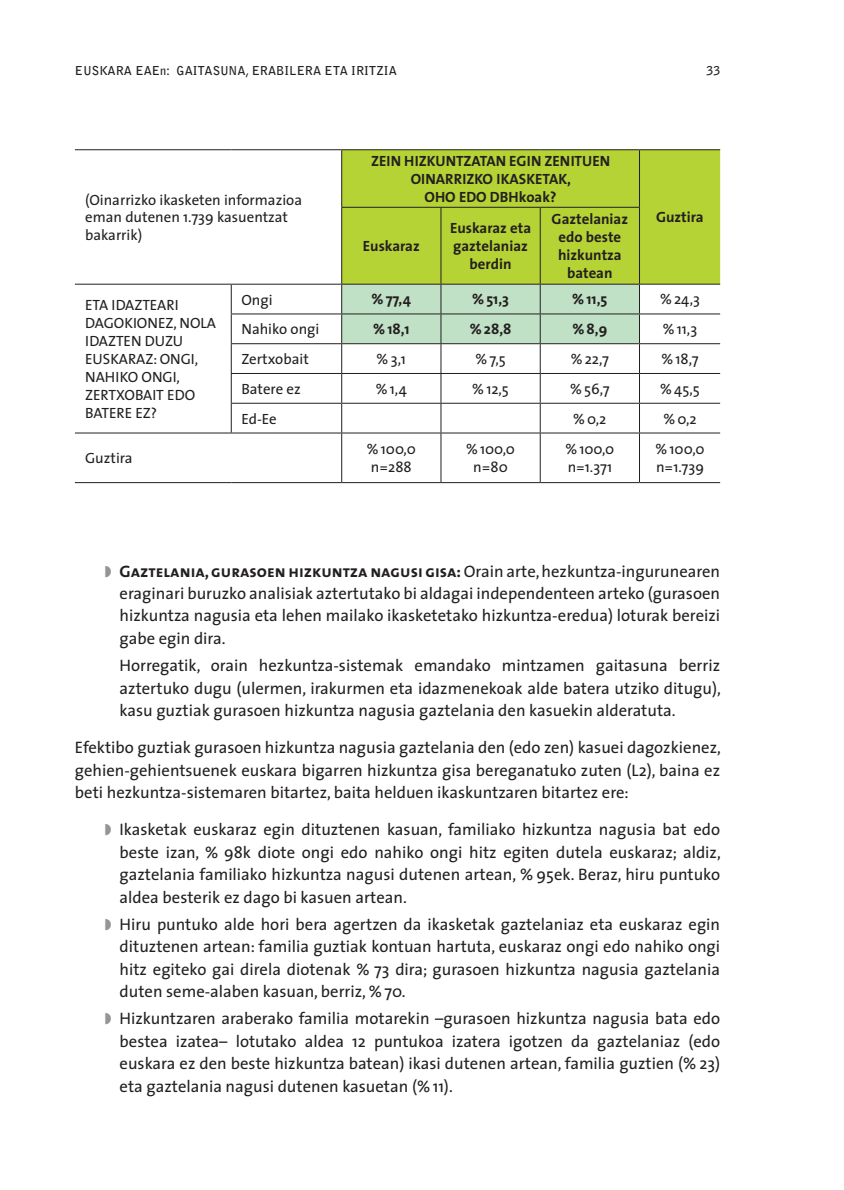
<style>
.page{position:relative;width:844px;height:1190px;background:#fff}
.page>*{position:absolute;margin:0;border:0;box-sizing:border-box;transform-origin:0 0}
.Normala{font:16.62px/22.4px "The Sans";color:#231f20;text-align:justify}
.tablatxt{font:14.88px/17.8px "The Sans";color:#231f20}
.tablatxt-2{font:700 14.88px/17.8px "The Sans";color:#231f20;text-align:center}
.t1{font:700 12.25px "Bell Gothic Std";color:#231f20}
.s1{color:#939598}
.s2{font-family:"The Sans Bold Caps"}
</style>
<div class="page">
<div style="left:342px;top:150px;width:378px;height:134px;background:#b5d334"></div>
<svg style="left:640px;top:314px;width:80px;height:119px"></svg>
<hr style="left:639px;top:284px;width:81px;height:1px;background:#231f20">
<hr style="left:639px;top:313px;width:81px;height:1px;background:#231f20">
<hr style="left:639px;top:343px;width:81px;height:1px;background:#231f20">
<hr style="left:639px;top:373px;width:81px;height:1px;background:#231f20">
<hr style="left:639px;top:403px;width:81px;height:1px;background:#231f20">
<svg style="left:341px;top:284px;width:299px;height:149px"></svg>
<hr style="left:342px;top:433px;width:99px;height:1px;background:#231f20">
<hr style="left:441px;top:433px;width:99px;height:1px;background:#231f20">
<hr style="left:540px;top:433px;width:99px;height:1px;background:#231f20">
<hr style="left:639px;top:433px;width:81px;height:1px;background:#231f20">
<hr style="left:341px;top:207px;width:100px;height:1px;background:#231f20">
<hr style="left:341px;top:208px;width:1px;height:76px;background:#231f20">
<hr style="left:441px;top:207px;width:99px;height:1px;background:#231f20">
<hr style="left:440px;top:208px;width:1px;height:76px;background:#231f20">
<hr style="left:540px;top:207px;width:100px;height:1px;background:#231f20">
<hr style="left:540px;top:208px;width:1px;height:76px;background:#231f20">
<hr style="left:639px;top:208px;width:1px;height:76px;background:#231f20">
<hr style="left:341px;top:433px;width:1px;height:49px;background:#231f20">
<hr style="left:440px;top:433px;width:1px;height:49px;background:#231f20">
<hr style="left:540px;top:433px;width:1px;height:49px;background:#231f20">
<hr style="left:639px;top:433px;width:1px;height:49px;background:#231f20">
<hr style="left:342px;top:482px;width:99px;height:1px;background:#231f20">
<hr style="left:441px;top:482px;width:99px;height:1px;background:#231f20">
<hr style="left:540px;top:482px;width:99px;height:1px;background:#231f20">
<hr style="left:639px;top:482px;width:81px;height:1px;background:#231f20">
<hr style="left:75px;top:149px;width:156px;height:1px;background:#231f20">
<hr style="left:231px;top:149px;width:111px;height:1px;background:#231f20">
<hr style="left:342px;top:149px;width:99px;height:1px;background:#231f20">
<hr style="left:341px;top:150px;width:1px;height:57px;background:#231f20">
<hr style="left:441px;top:149px;width:99px;height:1px;background:#231f20">
<hr style="left:540px;top:149px;width:99px;height:1px;background:#231f20">
<hr style="left:639px;top:149px;width:81px;height:1px;background:#231f20">
<hr style="left:639px;top:150px;width:1px;height:57px;background:#231f20">
<hr style="left:75px;top:284px;width:156px;height:1px;background:#231f20">
<hr style="left:231px;top:284px;width:111px;height:1px;background:#231f20">
<hr style="left:231px;top:313px;width:111px;height:1px;background:#231f20">
<hr style="left:231px;top:343px;width:111px;height:1px;background:#231f20">
<hr style="left:231px;top:373px;width:111px;height:1px;background:#231f20">
<hr style="left:231px;top:403px;width:111px;height:1px;background:#231f20">
<svg style="left:231px;top:285px;width:1px;height:148px"></svg>
<hr style="left:75px;top:433px;width:156px;height:1px;background:#231f20">
<hr style="left:231px;top:433px;width:111px;height:1px;background:#231f20">
<hr style="left:75px;top:482px;width:156px;height:1px;background:#231f20">
<hr style="left:231px;top:482px;width:111px;height:1px;background:#231f20">
<p class="t1" style="left:75px;top:64px;width:323px">EUSKARA EAEn: GAITASUNA, ERABILERA ETA IRITZIA</p>
<p class="t1" style="left:706px;top:64px;width:15px">33</p>
<p class="tablatxt" style="left:85px;top:190px;width:218px">(Oinarrizko ikasketen informazioa eman dutenen 1.739 kasuentzat bakarrik)</p>
<p class="tablatxt-2" style="left:371px;top:152px;width:240px">ZEIN HIZKUNTZATAN EGIN ZENITUEN<br>OINARRIZKO IKASKETAK,<br>OHO EDO DBHkoak?</p>
<p class="tablatxt-2" style="left:363px;top:237px;width:58px">Euskaraz</p>
<p class="tablatxt-2" style="left:450px;top:219px;width:83px">Euskaraz eta gaztelaniaz berdin</p>
<p class="tablatxt-2" style="left:551px;top:210px;width:78px">Gaztelaniaz edo beste hizkuntza batean</p>
<p class="tablatxt-2" style="left:656px;top:208px;width:49px">Guztira</p>
<p class="tablatxt" style="left:85px;top:296px;width:132px">ETA IDAZTEARI<br>DAGOKIONEZ, NOLA<br>IDAZTEN DUZU<br>EUSKARAZ: ONGI,<br>NAHIKO ONGI,<br>ZERTXOBAIT EDO<br>BATERE EZ?</p>
<p class="tablatxt" style="left:241px;top:290px;width:33px">Ongi</p>
<p class="tablatxt-2" style="left:371px;top:290px;width:41px">% 77,4</p>
<p class="tablatxt-2" style="left:472px;top:290px;width:38px">% 51,3</p>
<p class="tablatxt-2" style="left:572px;top:290px;width:37px">% 11,5</p>
<p class="tablatxt" style="left:660px;top:290px;width:42px">% 24,3</p>
<p class="tablatxt" style="left:241px;top:320px;width:79px">Nahiko ongi</p>
<p class="tablatxt-2" style="left:373px;top:320px;width:38px">% 18,1</p>
<p class="tablatxt-2" style="left:469px;top:320px;width:43px">% 28,8</p>
<p class="tablatxt-2" style="left:572px;top:320px;width:36px">% 8,9</p>
<p class="tablatxt" style="left:663px;top:320px;width:36px">% 11,3</p>
<p class="tablatxt" style="left:241px;top:350px;width:69px">Zertxobait</p>
<p class="tablatxt" style="left:376px;top:350px;width:31px">% 3,1</p>
<p class="tablatxt" style="left:475px;top:350px;width:32px">% 7,5</p>
<p class="tablatxt" style="left:570px;top:350px;width:40px">% 22,7</p>
<p class="tablatxt" style="left:661px;top:350px;width:39px">% 18,7</p>
<p class="tablatxt" style="left:241px;top:379px;width:61px">Batere ez</p>
<p class="tablatxt" style="left:376px;top:379px;width:32px">% 1,4</p>
<p class="tablatxt" style="left:472px;top:379px;width:38px">% 12,5</p>
<p class="tablatxt" style="left:570px;top:379px;width:41px">% 56,7</p>
<p class="tablatxt" style="left:660px;top:379px;width:41px">% 45,5</p>
<p class="tablatxt" style="left:241px;top:409px;width:37px">Ed-Ee</p>
<p class="tablatxt" style="left:573px;top:409px;width:35px">% 0,2</p>
<p class="tablatxt" style="left:663px;top:409px;width:35px">% 0,2</p>
<p class="tablatxt" style="left:85px;top:449px;width:49px">Guztira</p>
<p class="tablatxt" style="left:367px;top:440px;width:50px">% 100,0</p>
<p class="tablatxt" style="left:371px;top:458px;width:42px">n=288</p>
<p class="tablatxt" style="left:466px;top:440px;width:50px">% 100,0</p>
<p class="tablatxt" style="left:473px;top:458px;width:36px">n=80</p>
<p class="tablatxt" style="left:565px;top:440px;width:50px">% 100,0</p>
<p class="tablatxt" style="left:567px;top:458px;width:46px">n=1.371</p>
<p class="tablatxt" style="left:655px;top:440px;width:50px">% 100,0</p>
<p class="tablatxt" style="left:656px;top:458px;width:49px">n=1.739</p>
<p class="Normala" style="left:120px;top:559px;width:602px;text-indent:-15px"><span class="s1">◗</span> <span class="s2">Gaztelania, gurasoen hizkuntza nagusi gisa:</span> Orain arte, hezkuntza-ingurunearen eraginari buruzko analisiak aztertutako bi aldagai independenteen arteko (gurasoen hizkuntza nagusia eta lehen mailako ikasketetako hizkuntza-eredua) loturak bereizi gabe egin dira.</p>
<p class="Normala" style="left:120px;top:654px;width:602px">Horregatik, orain hezkuntza-sistemak emandako mintzamen gaitasuna berriz aztertuko dugu (ulermen, irakurmen eta idazmenekoak alde batera utziko ditugu), kasu guztiak gurasoen hizkuntza nagusia gaztelania den kasuekin alderatuta.</p>
<p class="Normala" style="left:75px;top:736px;width:647px">Efektibo guztiak gurasoen hizkuntza nagusia gaztelania den (edo zen) kasuei dagozkienez, gehien-gehientsuenek euskara bigarren hizkuntza gisa bereganatuko zuten (L2), baina ez beti hezkuntza-sistemaren bitartez, baita helduen ikaskuntzaren bitartez ere:</p>
<p class="Normala" style="left:120px;top:818px;width:602px;text-indent:-15px"><span class="s1">◗</span> Ikasketak euskaraz egin dituztenen kasuan, familiako hizkuntza nagusia bat edo beste izan, % 98k diote ongi edo nahiko ongi hitz egiten dutela euskaraz; aldiz, gaztelania familiako hizkuntza nagusi dutenen artean, % 95ek. Beraz, hiru puntuko aldea besterik ez dago bi kasuen artean.</p>
<p class="Normala" style="left:120px;top:913px;width:602px;text-indent:-15px"><span class="s1">◗</span> Hiru puntuko alde hori bera agertzen da ikasketak gaztelaniaz eta euskaraz egin dituztenen artean: familia guztiak kontuan hartuta, euskaraz ongi edo nahiko ongi hitz egiteko gai direla diotenak % 73 dira; gurasoen hizkuntza nagusia gaztelania duten seme-alaben kasuan, berriz, % 70.</p>
<p class="Normala" style="left:120px;top:1007px;width:602px;text-indent:-15px"><span class="s1">◗</span> Hizkuntzaren araberako familia motarekin –gurasoen hizkuntza nagusia bata edo bestea izatea– lotutako aldea 12 puntukoa izatera igotzen da gaztelaniaz (edo euskara ez den beste hizkuntza batean) ikasi dutenen artean, familia guztien (% 23) eta gaztelania nagusi dutenen kasuetan (% 11).</p>
</div>
